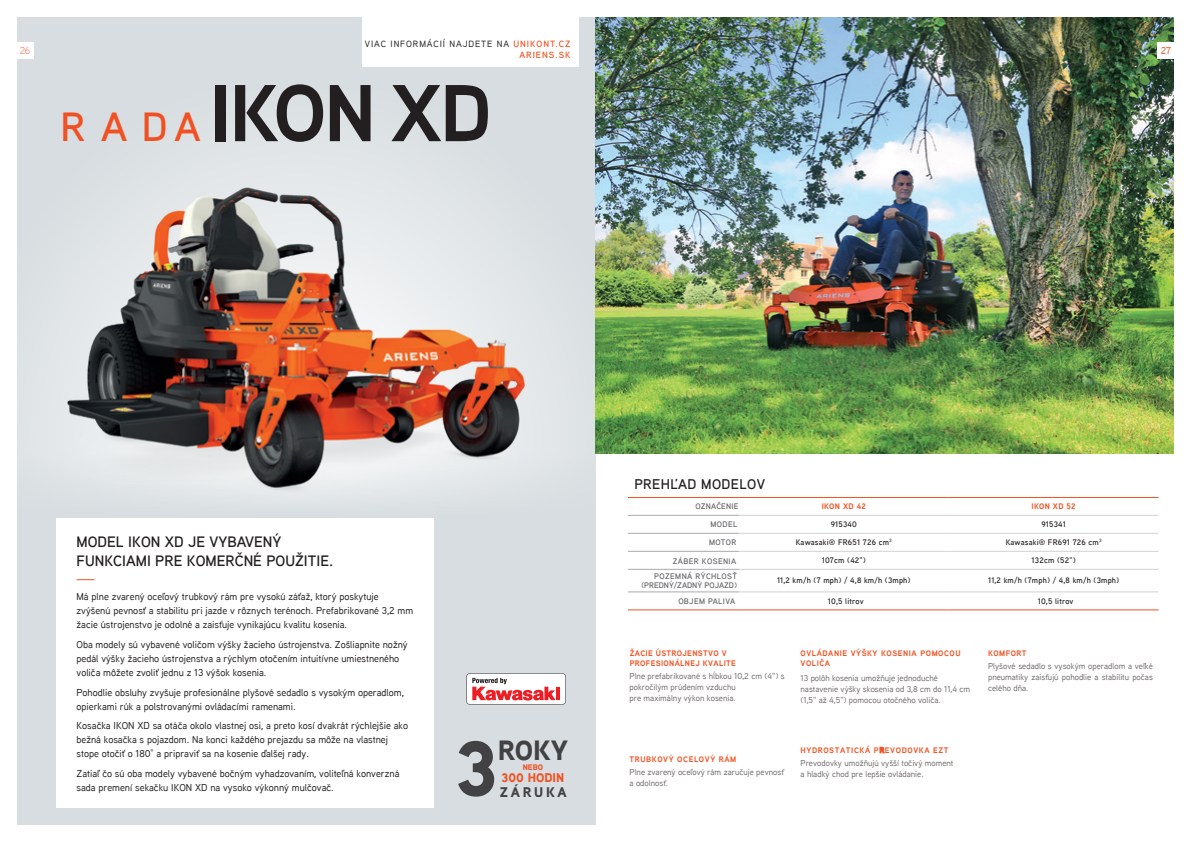
<style>
.page{position:relative;width:1191px;height:842px;background:#fff}
.page>*{position:absolute;margin:0;border:0;box-sizing:border-box;transform-origin:0 0}
.t1{font:700 80.4px "Aaux Next";letter-spacing:-.03em;color:#231f20}
.t2{font:600 40.5px "Aaux Next";color:#f15122}
.t3{font:900 27.7px "Aaux Next";color:#424143}
.t4{font:600 15px/19px "Aaux Next";color:#231f20}
.t5{font:600 14px "Aaux Next";letter-spacing:.025em;color:#231f20}
.t6{font:900 13.9px "Aaux Next";letter-spacing:.2em;color:#424143}
.t7{font:900 12.5px "Aaux Next";color:#f15122}
._2014_Main_Paras{font:500 10px/14px "Aaux Next";color:#231f20}
.t8{font:300 10px "Aaux Next";color:#f15425}
.t9{font:500 10px "Aaux Next";color:#f15425}
.t10{font:500 9px/10.8px "Aaux Next";letter-spacing:.1em;color:#231f20;text-align:right}
.Product_F_B_Body{font:500 8.5px/11px "Aaux Next";color:#716c6b}
.Body{font:500 8.5px/11px "Aaux Next";color:#716c6b;text-align:justify}
.t11{font:900 8.1px "Aaux Next";color:#f15122}
.t12{font:600 8px "Aaux Next";letter-spacing:.025em;color:#231f20}
.Product_F_B_Body-2{font:700 8px/9.6px "Aaux Next";letter-spacing:.07em;color:#f15425}
.Product_F_B_Body-3{font:700 8px/9.6px "Aaux Next";letter-spacing:.04em;color:#f15425}
.chart{font:600 8px/9px "Aaux Next";color:#636366;text-align:right}
.chart-2{font:600 8px "Aaux Next";letter-spacing:.05em;color:#636366}
.chart_productpage{font:700 8px "Aaux Next";letter-spacing:.04em;color:#f15122}
.chart-3{font:600 8px "Aaux Next";letter-spacing:.02em;color:#636366}
.Body-2{font:700 8px "Aaux Next";letter-spacing:.055em;color:#f15425}
.s1{font-weight:600;color:#f15122}
</style>
<div class="page">
<div style="left:17px;top:17px;width:578px;height:808px;background:#d7dde0"></div>
<img style="left:595px;top:17px;width:579px;height:437px">
<hr style="left:739px;top:533px;width:209px;height:1px;background:#d1d2d4">
<hr style="left:948px;top:533px;width:210px;height:1px;background:#d1d2d4">
<hr style="left:739px;top:551px;width:209px;height:1px;background:#d1d2d4">
<hr style="left:948px;top:551px;width:210px;height:1px;background:#d1d2d4">
<hr style="left:739px;top:569px;width:209px;height:1px;background:#d1d2d4">
<hr style="left:948px;top:569px;width:210px;height:1px;background:#d1d2d4">
<hr style="left:628px;top:515px;width:111px;height:1px;background:#a8a9ad">
<hr style="left:739px;top:515px;width:209px;height:1px;background:#d1d2d4">
<hr style="left:948px;top:515px;width:210px;height:1px;background:#d1d2d4">
<hr style="left:628px;top:592px;width:111px;height:1px;background:#a8a9ad">
<hr style="left:739px;top:591px;width:209px;height:1px;background:#d1d2d4">
<hr style="left:948px;top:591px;width:210px;height:1px;background:#d1d2d4">
<hr style="left:628px;top:497px;width:111px;height:1px;background:#f15122">
<hr style="left:948px;top:497px;width:210px;height:1px;background:#f15122">
<hr style="left:739px;top:497px;width:209px;height:1px;background:#f15122">
<hr style="left:628px;top:609px;width:111px;height:1px;background:#f15122">
<hr style="left:948px;top:609px;width:210px;height:1px;background:#f15122">
<hr style="left:739px;top:609px;width:209px;height:1px;background:#f15122">
<hr style="left:628px;top:533px;width:111px;height:1px;background:#a8a9ad">
<hr style="left:628px;top:551px;width:111px;height:1px;background:#a8a9ad">
<hr style="left:628px;top:569px;width:111px;height:1px;background:#a8a9ad">
<img style="left:42px;top:163px;width:514px;height:454px">
<div style="left:57px;top:519px;width:377px;height:289px;background:#fff"></div>
<svg style="left:77px;top:579px;width:17px;height:1px"></svg>
<svg style="left:458px;top:741px;width:36px;height:56px"></svg>
<div style="left:1157px;top:43px;width:17px;height:16px;background:#fff"></div>
<svg style="left:466px;top:673px;width:100px;height:31px;background:#eebebf"></svg>
<div style="left:17px;top:43px;width:16px;height:16px;background:#fff"></div>
<div style="left:362px;top:17px;width:216px;height:49px;background:#fff"></div>
<p class="t10" style="left:365px;top:39px;width:207px">VIAC INFORMÁCIÍ NAJDETE NA <span class="s1">UNIKONT.CZ<br>ARIENS.SK</span></p>
<p class="t8" style="left:20px;top:44px;width:12px">26</p>
<p class="t9" style="left:1160px;top:44px;width:12px">27</p>
<p class="t2" style="left:60px;top:99px;width:142px">RADA</p>
<p class="t1" style="left:210px;top:56px;width:284px">IKON XD</p>
<p class="t4" style="left:77px;top:532px;width:258px">MODEL IKON XD JE VYBAVENÝ<br>FUNKCIAMI PRE KOMERČNÉ POUŽITIE.</p>
<p class="t5" style="left:634px;top:474px;width:132px">PREHĽAD MODELOV</p>
<p class="chart-3" style="left:695px;top:501px;width:44px">OZNAČENIE</p>
<p class="chart_productpage" style="left:821px;top:501px;width:46px">IKON XD 42</p>
<p class="chart_productpage" style="left:1031px;top:501px;width:46px">IKON XD 52</p>
<p class="chart-2" style="left:710px;top:519px;width:28px">MODEL</p>
<p class="t12" style="left:830px;top:519px;width:28px">915340</p>
<p class="t12" style="left:1041px;top:519px;width:26px">915341</p>
<p class="chart-2" style="left:709px;top:536px;width:29px">MOTOR</p>
<p class="t12" style="left:796px;top:537px;width:97px">Kawasaki® FR651 726 cm<sup>3</sup></p>
<p class="t12" style="left:1005px;top:537px;width:97px">Kawasaki® FR691 726 cm<sup>3</sup></p>
<p class="chart-2" style="left:673px;top:555px;width:65px">ZÁBER KOSENIA</p>
<p class="t12" style="left:821px;top:555px;width:46px">107cm (42")</p>
<p class="t12" style="left:1031px;top:555px;width:46px">132cm (52")</p>
<p class="chart" style="left:641px;top:572px;width:97px">POZEMNÁ RÝCHLOSŤ (PREDNÝ/ZADNÝ POJAZD)</p>
<p class="t12" style="left:777px;top:575px;width:135px">11,2 km/h (7 mph) / 4,8 km/h (3mph)</p>
<p class="t12" style="left:988px;top:575px;width:133px">11,2 km/h (7mph) / 4,8 km/h (3mph)</p>
<p class="_2014_Main_Paras" style="left:77px;top:589px;width:303px">Má plne zvarený oceľový trubkový rám pre vysokú záťaž, ktorý poskytuje</p>
<p class="chart-2" style="left:678px;top:596px;width:58px">OBJEM PALIVA</p>
<p class="t12" style="left:828px;top:595px;width:37px">10,5 litrov</p>
<p class="t12" style="left:1037px;top:595px;width:37px">10,5 litrov</p>
<p class="_2014_Main_Paras" style="left:77px;top:603px;width:338px">zvýšenú pevnosť a stabilitu pri jazde v rôznych terénoch. Prefabrikované 3,2 mm žacie ústrojenstvo je odolné a zaisťuje vynikajúcu kvalitu kosenia.</p>
<p class="_2014_Main_Paras" style="left:77px;top:637px;width:333px">Oba modely sú vybavené voličom výšky žacieho ústrojenstva. Zošliapnite nožný pedál výšky žacieho ústrojenstva a rýchlym otočením intuitívne umiestneného voliča môžete zvoliť jednu z 13 výšok kosenia.</p>
<p class="_2014_Main_Paras" style="left:77px;top:685px;width:329px">Pohodlie obsluhy zvyšuje profesionálne plyšové sedadlo s vysokým operadlom, opierkami rúk a polstrovanými ovládacími ramenami.</p>
<p class="_2014_Main_Paras" style="left:77px;top:718px;width:333px">Kosačka IKON XD sa otáča okolo vlastnej osi, a preto kosí dvakrát rýchlejšie ako bežná kosačka s pojazdom. Na konci každého prejazdu sa môže na vlastnej stope otočiť o 180° a pripraviť sa na kosenie ďalšej rady.</p>
<p class="_2014_Main_Paras" style="left:77px;top:766px;width:324px">Zatiaľ čo sú oba modely vybavené bočným vyhadzovaním, voliteľná konverzná sada premení sekačku IKON XD na vysoko výkonný mulčovač.</p>
<p class="Product_F_B_Body-3" style="left:629px;top:648px;width:108px">ŽACIE ÚSTROJENSTVO V<br>PROFESIONÁLNEJ KVALITE</p>
<p class="Product_F_B_Body" style="left:629px;top:670px;width:157px">Plne prefabrikované s hĺbkou 10,2 cm (4") s pokročilým prúdením vzduchu<br>pre maximálny výkon kosenia.</p>
<p class="Product_F_B_Body-2" style="left:800px;top:648px;width:161px">OVLÁDANIE VÝŠKY KOSENIA POMOCOU<br>VOLIČA</p>
<p class="Product_F_B_Body" style="left:800px;top:672px;width:171px">13 polôh kosenia umožňuje jednoduché nastavenie výšky skosenia od 3,8 cm do 11,4 cm (1,5" až 4,5") pomocou otočného voliča.</p>
<p class="Body-2" style="left:988px;top:647px;width:40px">KOMFORT</p>
<p class="Body" style="left:988px;top:660px;width:166px">Plyšové sedadlo s vysokým operadlom a veľké pneumatiky zaisťujú pohodlie a stabilitu počas celého dňa.</p>
<p class="t3" style="left:498px;top:731px;width:72px">ROKY</p>
<p class="t11" style="left:523px;top:761px;width:22px">NEBO</p>
<p class="t7" style="left:501px;top:769px;width:64px">300 HODIN</p>
<p class="t6" style="left:500px;top:782px;width:69px">ZÁRUKA</p>
<p class="Product_F_B_Body-2" style="left:800px;top:745px;width:150px">HYDROSTATICKÁ PREVODOVKA EZT</p>
<p class="Product_F_B_Body" style="left:800px;top:757px;width:154px">Prevodovky umožňujú vyšší točivý moment a hladký chod pre lepšie ovládanie.</p>
<p class="Product_F_B_Body-2" style="left:629px;top:754px;width:108px">TRUBKOVÝ OCELOVÝ RÁM</p>
<p class="Product_F_B_Body" style="left:629px;top:766px;width:156px">Plne zvarený oceľový rám zaručuje pevnosť a odolnosť.</p>
</div>
